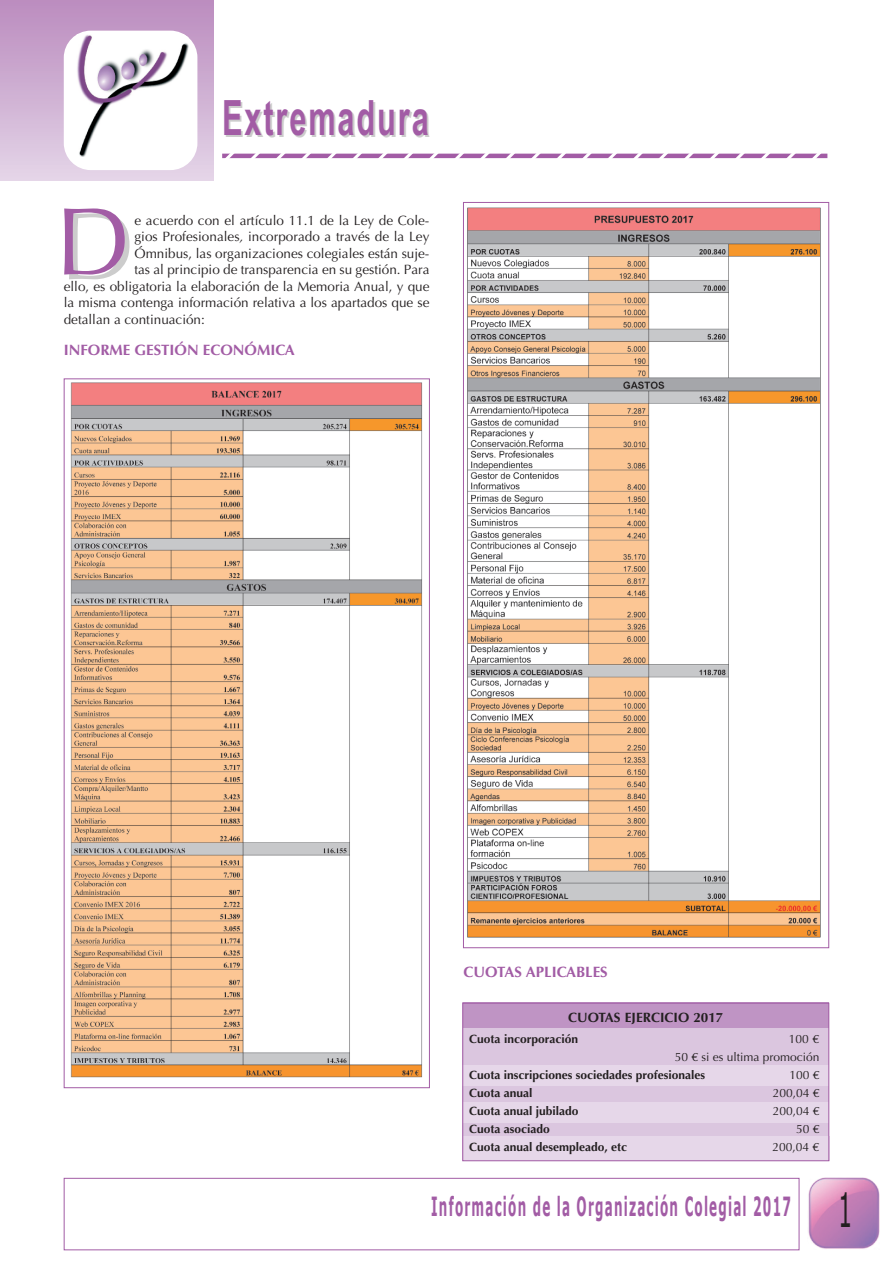
<style>
.page{position:relative;width:893px;height:1263px;background:#fff}
.page>*{position:absolute;margin:0;border:0;box-sizing:border-box;transform-origin:0 0}
.t1{font:95.7px "Optima";color:#a25ca5}
.t2{font:700 48.75px "Arial Narrow";letter-spacing:.05em;color:#a25ca5;scale:.77 1}
.t3{font:700 26.4px "Verdana";letter-spacing:.1em;color:#a25ca5;scale:.45 1}
.t4{font:700 15px "Optima";color:#a25ca5}
.t5{font:13.5px "Optima";color:#231f20}
.t6{font:700 13.5px "Optima";color:#231f20}
.t7{font:700 12px "Optima";color:#231f20}
.t8{font:12px/18px "Optima";color:#231f20;text-align:right}
.s1{font-style:italic}
.s2{font-weight:400;font-size:47.25px;color:#231f20}
</style>
<div class="page">
<div style="left:64px;top:1178px;width:735px;height:72px;border:1px solid #a25ca5"></div>
<img style="left:808px;top:1178px;width:72px;height:71px">
<div style="left:1px;top:0;width:213px;height:180px;background:linear-gradient(to bottom,#bb8dbf,#e4d4e8)"></div>
<svg style="left:179px;top:156px;width:15px;height:13px"></svg>
<svg style="left:222px;top:153px;width:606px;height:6px;background:#c499c6"></svg>
<div style="left:64px;top:31px;width:133px;height:139px;background:#fff;border-radius:27px"></div>
<img style="left:77px;top:35px;width:111px;height:122px">
<div style="left:462px;top:1003px;width:366px;height:158px;background:#dbc6df"></div>
<div style="left:463px;top:1003px;width:365px;height:25px;background:#bf94c4"></div>
<div style="left:462px;top:1065px;width:366px;height:21px;background:#e6d7e9"></div>
<div style="left:463px;top:1102px;width:365px;height:21px;background:#e6d7e9"></div>
<div style="left:463px;top:1137px;width:366px;height:24px;background:#e6d7e9"></div>
<div style="left:462px;top:1003px;width:367px;height:158px;border:1px solid #a25ca5"></div>
<img style="left:70px;top:382px;width:353px;height:696px">
<img style="left:467px;top:207px;width:354px;height:731px">
<h2 class="t2" style="left:222px;top:89px;width:270px">Extremadura</h2>
<h1 class="t1" style="left:56px;top:202px;width:76px">D</h1>
<p class="t5" style="left:134px;top:214px;width:296px">e acuerdo con el artículo 11.1 de la Ley de Cole-</p>
<p class="t5" style="left:134px;top:231px;width:296px">gios Profesionales<span class="s1">,</span> incorporado a través de la Ley</p>
<p class="t5" style="left:134px;top:247px;width:296px">Ómnibus, las organizaciones colegiales están suje-</p>
<p class="t5" style="left:134px;top:264px;width:296px">tas al principio de transparencia en su gestión. Para</p>
<p class="t5" style="left:64px;top:280px;width:367px">ello, es obligatoria la elaboración de la Memoria Anual, y que</p>
<p class="t5" style="left:64px;top:297px;width:367px">la misma contenga información relativa a los apartados que se</p>
<p class="t5" style="left:64px;top:313px;width:143px">detallan a continuación:</p>
<p class="t4" style="left:64px;top:341px;width:232px">INFORME GESTIÓN ECONÓMICA</p>
<p class="t4" style="left:463px;top:963px;width:146px">CUOTAS APLICABLES</p>
<p class="t6" style="left:568px;top:1009px;width:157px">CUOTAS EJERCICIO 2017</p>
<p class="t7" style="left:469px;top:1032px;width:110px">Cuota incorporación</p>
<p class="t8" style="left:675px;top:1030px;width:146px">100 €<br>50 € si es ultima promoción</p>
<p class="t7" style="left:469px;top:1068px;width:237px">Cuota inscripciones sociedades profesionales</p>
<p class="t8" style="left:789px;top:1066px;width:32px">100 €</p>
<p class="t7" style="left:469px;top:1086px;width:65px">Cuota anual</p>
<p class="t8" style="left:773px;top:1084px;width:48px">200,04 €</p>
<p class="t7" style="left:469px;top:1104px;width:111px">Cuota anual jubilado</p>
<p class="t8" style="left:773px;top:1102px;width:48px">200,04 €</p>
<p class="t7" style="left:469px;top:1122px;width:82px">Cuota asociado</p>
<p class="t8" style="left:796px;top:1120px;width:25px">50 €</p>
<p class="t7" style="left:469px;top:1140px;width:160px">Cuota anual desempleado, etc</p>
<p class="t8" style="left:773px;top:1138px;width:48px">200,04 €</p>
<h3 class="t3" style="left:431px;top:1190px;width:938px">Información de la Organización Colegial 2017 <span class="s2">1</span></h3>
</div>
